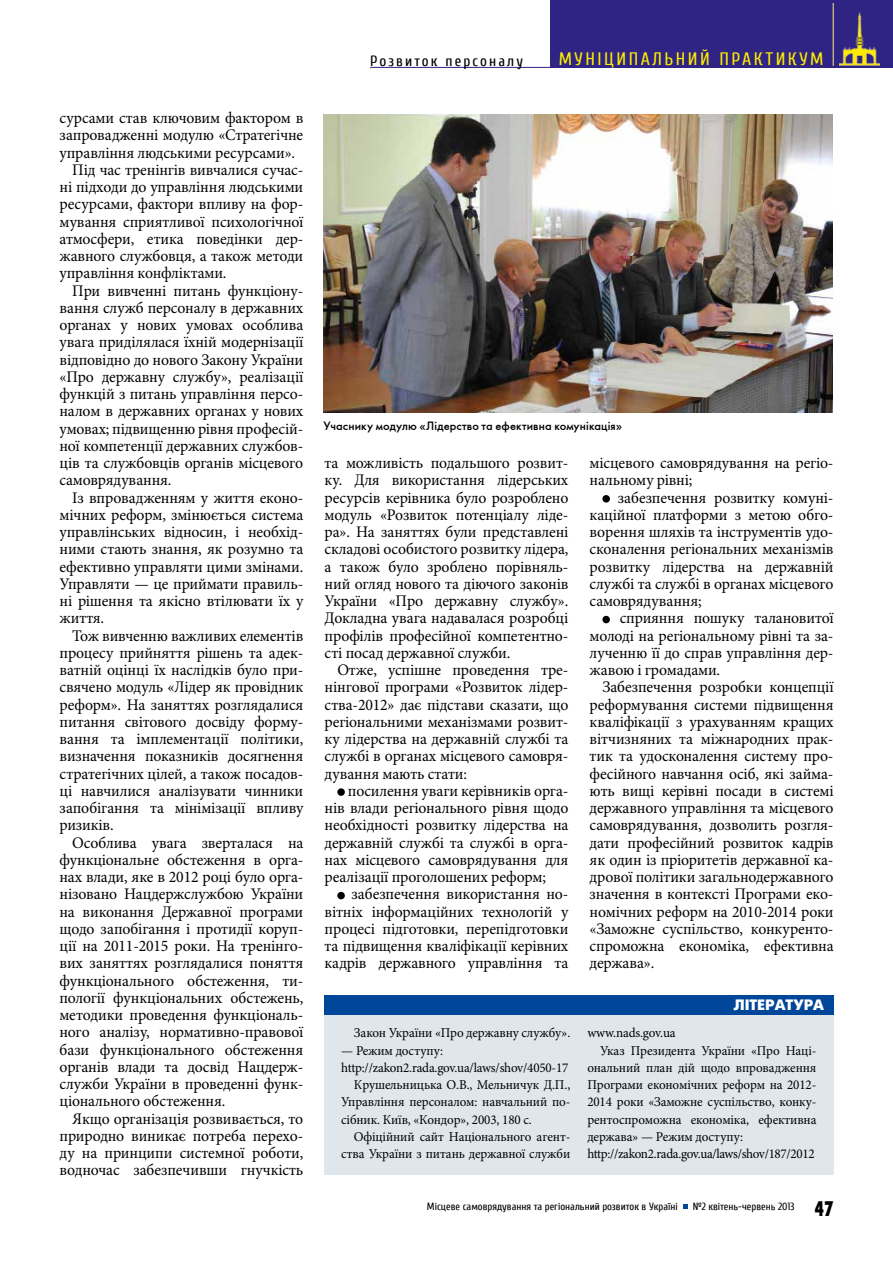
<style>
.page{position:relative;width:893px;height:1263px;background:#fff}
.page>*{position:absolute;margin:0;border:0;box-sizing:border-box;transform-origin:0 0}
.t1{font:21px "Futuris X Cond CTT";color:#000}
.t2{font:18px "Cuprum";letter-spacing:.14em;color:#ffed00}
.t3{font:16.2px/17.2px "Minion Pro";letter-spacing:-.01em;color:#000;text-align:justify}
.t4{font:15px "Cuprum";letter-spacing:.135em;color:#000}
.t5{font:700 15px "Futuris C";color:#fff}
.t6{font:13.5px "Minion Pro";letter-spacing:-.01em;color:#000}
.t7{font:12px "Futuris C";letter-spacing:.01em;color:#000}
.t8{font:10.5px "Cuprum";color:#000}
</style>
<div class="page">
<div style="left:550px;top:0;width:343px;height:68px;background:#2f2483"></div>
<hr style="left:833px;top:3px;width:1px;height:63px;background:#ffeb80">
<img style="left:839px;top:12px;width:41px;height:54px">
<svg style="left:683px;top:1204px;width:4px;height:5px"></svg>
<hr style="left:370px;top:67px;width:180px;height:1px;background:#2f2483">
<svg style="left:337px;top:788px;width:8px;height:8px"></svg>
<svg style="left:337px;top:892px;width:8px;height:7px"></svg>
<svg style="left:602px;top:495px;width:8px;height:7px"></svg>
<svg style="left:602px;top:616px;width:8px;height:7px"></svg>
<div style="left:324px;top:1010px;width:509px;height:164px;background:#dfe7ec"></div>
<div style="left:324px;top:995px;width:509px;height:20px;background:#004799"></div>
<img style="left:324px;top:115px;width:508px;height:297px">
<p class="t3" style="left:60px;top:109px;width:245px">сурсами став ключовим фактором в</p>
<p class="t3" style="left:60px;top:127px;width:245px">запровадженні модулю «Стратегічне</p>
<p class="t3" style="left:60px;top:144px;width:237px">управління людськими ресурсами».</p>
<p class="t3" style="left:72px;top:161px;width:233px">Під час тренінгів вивчалися сучас-</p>
<p class="t3" style="left:60px;top:178px;width:245px">ні підходи до управління людськими</p>
<p class="t3" style="left:60px;top:196px;width:245px">ресурсами, фактори впливу на фор-</p>
<p class="t3" style="left:60px;top:213px;width:245px">мування сприятливої психологічної</p>
<p class="t3" style="left:60px;top:230px;width:245px">атмосфери, етика поведінки дер-</p>
<p class="t3" style="left:60px;top:247px;width:245px">жавного службовця, а також методи</p>
<p class="t3" style="left:60px;top:265px;width:169px">управління конфліктами.</p>
<p class="t3" style="left:72px;top:282px;width:233px">При вивченні питань функціону-</p>
<p class="t3" style="left:60px;top:299px;width:245px">вання служб персоналу в державних</p>
<p class="t3" style="left:60px;top:316px;width:245px">органах у нових умовах особлива</p>
<p class="t3" style="left:60px;top:334px;width:245px">увага приділялася їхній модернізації</p>
<p class="t3" style="left:60px;top:351px;width:245px">відповідно до нового Закону України</p>
<p class="t3" style="left:60px;top:368px;width:245px">«Про державну службу», реалізації</p>
<p class="t3" style="left:60px;top:385px;width:245px">функцій з питань управління персо-</p>
<p class="t3" style="left:60px;top:403px;width:245px">налом в державних органах у нових</p>
<p class="t3" style="left:60px;top:420px;width:245px">умовах; підвищенню рівня професій-</p>
<p class="t3" style="left:60px;top:437px;width:245px">ної компетенції державних службов-</p>
<p class="t3" style="left:60px;top:454px;width:245px">ців та службовців органів місцевого</p>
<p class="t3" style="left:60px;top:472px;width:114px">самоврядування.</p>
<p class="t3" style="left:72px;top:489px;width:233px">Із впровадженням у життя еконо-</p>
<p class="t3" style="left:60px;top:506px;width:245px">мічних реформ, змінюється система</p>
<p class="t3" style="left:60px;top:523px;width:245px">управлінських відносин, і необхід-</p>
<p class="t3" style="left:60px;top:541px;width:245px">ними стають знання, як розумно та</p>
<p class="t3" style="left:60px;top:558px;width:245px">ефективно управляти цими змінами.</p>
<p class="t3" style="left:60px;top:575px;width:245px">Управляти — це приймати правиль-</p>
<p class="t3" style="left:60px;top:592px;width:245px">ні рішення та якісно втілювати їх у</p>
<p class="t3" style="left:60px;top:610px;width:46px">життя.</p>
<p class="t3" style="left:72px;top:627px;width:233px">Тож вивченню важливих елементів</p>
<p class="t3" style="left:60px;top:644px;width:245px">процесу прийняття рішень та адек-</p>
<p class="t3" style="left:60px;top:661px;width:245px">ватній оцінці їх наслідків було при-</p>
<p class="t3" style="left:60px;top:679px;width:245px">свячено модуль «Лідер як провідник</p>
<p class="t3" style="left:60px;top:696px;width:245px">реформ». На заняттях розглядалися</p>
<p class="t3" style="left:60px;top:713px;width:245px">питання світового досвіду форму-</p>
<p class="t3" style="left:60px;top:730px;width:245px">вання та імплементації політики,</p>
<p class="t3" style="left:60px;top:748px;width:245px">визначення показників досягнення</p>
<p class="t3" style="left:60px;top:765px;width:245px">стратегічних цілей, а також посадов-</p>
<p class="t3" style="left:60px;top:782px;width:245px">ці навчилися аналізувати чинники</p>
<p class="t3" style="left:60px;top:799px;width:245px">запобігання та мінімізації впливу</p>
<p class="t3" style="left:60px;top:817px;width:56px">ризиків.</p>
<p class="t3" style="left:72px;top:834px;width:233px">Особлива увага зверталася на</p>
<p class="t3" style="left:60px;top:851px;width:245px">функціональне обстеження в орга-</p>
<p class="t3" style="left:60px;top:868px;width:245px">нах влади, яке в 2012 році було орга-</p>
<p class="t3" style="left:60px;top:886px;width:245px">нізовано Нацдержслужбою України</p>
<p class="t3" style="left:60px;top:903px;width:245px">на виконання Державної програми</p>
<p class="t3" style="left:60px;top:920px;width:245px">щодо запобігання і протидії коруп-</p>
<p class="t3" style="left:60px;top:937px;width:245px">ції на 2011-2015 роки. На тренінго-</p>
<p class="t3" style="left:60px;top:955px;width:245px">вих заняттях розглядалися поняття</p>
<p class="t3" style="left:60px;top:972px;width:245px">функціонального обстеження, ти-</p>
<p class="t3" style="left:60px;top:989px;width:245px">пології функціональних обстежень,</p>
<p class="t3" style="left:60px;top:1006px;width:245px">методики проведення функціональ-</p>
<p class="t3" style="left:60px;top:1024px;width:245px">ного аналізу, нормативно-правової</p>
<p class="t3" style="left:60px;top:1041px;width:245px">бази функціонального обстеження</p>
<p class="t3" style="left:60px;top:1058px;width:245px">органів влади та досвід Нацдерж-</p>
<p class="t3" style="left:60px;top:1075px;width:245px">служби України в проведенні функ-</p>
<p class="t3" style="left:60px;top:1093px;width:167px">ціонального обстеження.</p>
<p class="t3" style="left:72px;top:1110px;width:233px">Якщо організація розвивається, то</p>
<p class="t3" style="left:60px;top:1127px;width:245px">природно виникає потреба перехо-</p>
<p class="t3" style="left:60px;top:1144px;width:245px">ду на принципи системної роботи,</p>
<p class="t3" style="left:60px;top:1162px;width:245px">водночас забезпечивши гнучкість</p>
<p class="t4" style="left:370px;top:52px;width:154px">Р озвиток персоналу</p>
<p class="t2" style="left:559px;top:49px;width:266px">муніципальний практикум</p>
<p class="t7" style="left:324px;top:418px;width:300px">Учаснику модулю «Лідерство та ефективна комунікація»</p>
<p class="t3" style="left:325px;top:454px;width:245px">та можливість подальшого розвит&shy;ку. Для використання лідерських ресурсів керівника було розроблено модуль «Розвиток потенціалу ліде&shy;ра». На заняттях були представлені складові особистого розвитку лідера, а також було зроблено порівняль&shy;ний огляд нового та діючого законів України «Про державну службу».<br>Докладна увага надавалася розробці профілів професійної компетентно&shy;сті посад державної служби.</p>
<p class="t3" style="left:325px;top:661px;width:245px;text-indent:13px">Отже, успішне проведення тре&shy;нінгової програми «Розвиток лідер&shy;ства-2012» дає підстави сказати, що регіональними механізмами розвит&shy;ку лідерства на державній службі та службі в органах місцевого самовря&shy;дування мають стати:</p>
<p class="t3" style="left:325px;top:782px;width:245px;text-indent:23px">посилення уваги керівників орга&shy;нів влади регіонального рівня щодо необхідності розвитку лідерства на державній службі та службі в орга&shy;нах місцевого самоврядування для реалізації проголошених реформ;</p>
<p class="t3" style="left:325px;top:886px;width:245px;text-indent:27px">забезпечення використання но&shy;вітніх інформаційних технологій у процесі підготовки, перепідготовки та підвищення кваліфікації керівних кадрів державного управління та</p>
<p class="t6" style="left:354px;top:1024px;width:218px">Закон України «Про державну службу».</p>
<p class="t6" style="left:341px;top:1041px;width:103px">— Режим доступу:</p>
<p class="t6" style="left:341px;top:1058px;width:229px">http://zakon2.rada.gov.ua/laws/shov/4050-17</p>
<p class="t6" style="left:354px;top:1076px;width:218px">Крушельницька О.В., Мельничук Д.П.,</p>
<p class="t6" style="left:341px;top:1093px;width:231px">Управління персоналом: навчальний по-</p>
<p class="t6" style="left:341px;top:1110px;width:192px">сібник. Київ, «Кондор», 2003, 180 с.</p>
<p class="t6" style="left:354px;top:1127px;width:218px">Офіційний сайт Національного агент-</p>
<p class="t6" style="left:341px;top:1145px;width:231px">ства України з питань державної служби</p>
<p class="t3" style="left:590px;top:454px;width:245px">місцевого самоврядування на регіо&shy;нальному рівні;</p>
<p class="t3" style="left:590px;top:489px;width:245px;text-indent:28px">забезпечення розвитку комуні&shy;каційної платформи з метою обго&shy;ворення шляхів та інструментів удо&shy;сконалення регіональних механізмів розвитку лідерства на державній службі та службі в органах місцевого самоврядування;</p>
<p class="t3" style="left:590px;top:610px;width:245px;text-indent:30px">сприяння пошуку талановитої молоді на регіональному рівні та за&shy;лученню її до справ управління дер&shy;жавою і громадами.</p>
<p class="t3" style="left:590px;top:679px;width:245px;text-indent:13px">Забезпечення розробки концепції реформування системи підвищення кваліфікації з урахуванням кращих вітчизняних та міжнародних прак&shy;тик та удосконалення систему про&shy;фесійного навчання осіб, які займа&shy;ють вищі керівні посади в системі державного управління та місцевого самоврядування, дозволить розгля&shy;дати професійний розвиток кадрів як один із пріоритетів державної ка&shy;дрової політики загальнодержавного значення в контексті Програми еко&shy;номічних реформ на 2010-2014 роки «Заможне суспільство, конкуренто&shy;спроможна економіка, ефективна держава».</p>
<p class="t5" style="left:734px;top:997px;width:92px">література</p>
<p class="t6" style="left:587px;top:1024px;width:90px">www.nads.gov.ua</p>
<p class="t6" style="left:600px;top:1041px;width:218px">Указ Президента України «Про Наці-</p>
<p class="t6" style="left:587px;top:1058px;width:231px">ональний план дій щодо впровадження</p>
<p class="t6" style="left:587px;top:1076px;width:229px">Програми економічних реформ на 2012-</p>
<p class="t6" style="left:587px;top:1093px;width:231px">2014 роки «Заможне суспільство, конку-</p>
<p class="t6" style="left:587px;top:1110px;width:231px">рентоспроможна економіка, ефективна</p>
<p class="t6" style="left:587px;top:1127px;width:157px">держава» — Режим доступу:</p>
<p class="t6" style="left:587px;top:1145px;width:229px">http://zakon2.rada.gov.ua/laws/shov/187/2012</p>
<p class="t8" style="left:427px;top:1200px;width:252px">Місцеве самоврядування та регіональний розвиток в Україні</p>
<p class="t8" style="left:693px;top:1200px;width:103px">№2 квітень-червень 2013</p>
<p class="t1" style="left:815px;top:1197px;width:20px">47</p>
</div>
